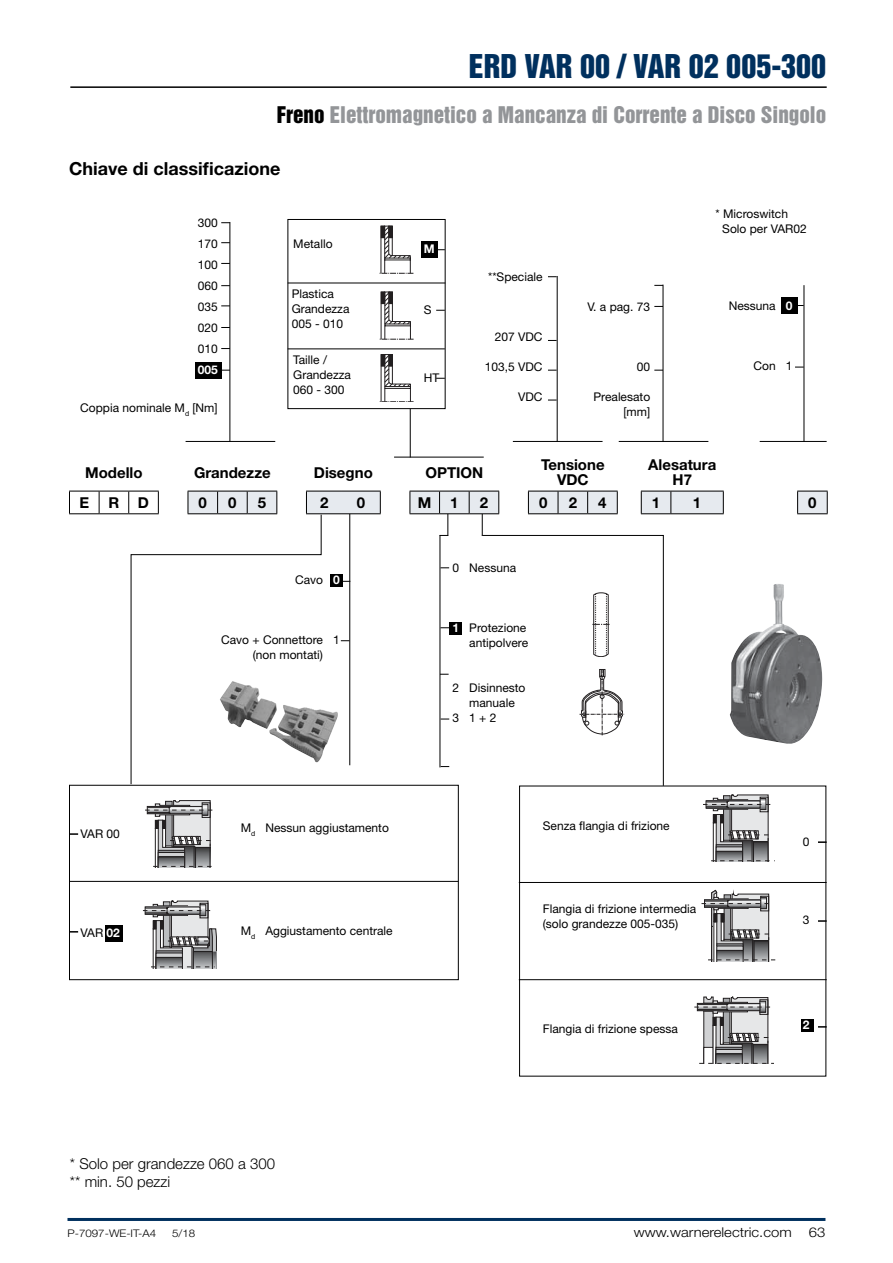
<style>
.page{position:relative;width:893px;height:1263px;background:#fff}
.page>*{position:absolute;margin:0;border:0;box-sizing:border-box;transform-origin:0 0}
.t1{font:30px "Helvetica Inserat LT Std";color:#00305e}
.t2{font:21px "Helvetica Inserat LT Std";color:#939598}
.t3{font:700 18px "Helvetica Neue LT Std";color:#000}
.t4{font:700 15px/15px "Helvetica Neue LT Std";color:#000;text-align:center}
.t5{font:300 15px "Helvetica Neue LT Std";color:#000}
.t6{font:300 13.5px "Helvetica Neue LT Std";color:#000;scale:1.1 1}
.t7{font:12px/15px "Helvetica Neue LT Std";color:#000}
.t8{font:700 12px "Helvetica Neue LT Std";color:#fff}
.t9{font:300 10.5px "Helvetica Neue LT Std";color:#000;scale:1.1 1}
.s1{color:#000}
.s2{font-weight:700;color:#fff}
.s3{color:#fff}
</style>
<div class="page">
<hr style="left:410px;top:409px;width:1px;height:48px;background:#000">
<hr style="left:70px;top:86px;width:757px;height:2px;background:#000">
<hr style="left:230px;top:222px;width:1px;height:220px;background:#000">
<hr style="left:186px;top:441px;width:89px;height:1px;background:#000">
<hr style="left:394px;top:457px;width:90px;height:1px;background:#000">
<div style="left:287px;top:219px;width:159px;height:190px;border:1px solid #000"></div>
<hr style="left:288px;top:283px;width:157px;height:1px;background:#000">
<hr style="left:288px;top:348px;width:157px;height:1px;background:#000">
<hr style="left:557px;top:276px;width:1px;height:166px;background:#000">
<hr style="left:513px;top:441px;width:89px;height:1px;background:#000">
<hr style="left:663px;top:285px;width:1px;height:157px;background:#000">
<hr style="left:619px;top:441px;width:89px;height:1px;background:#000">
<hr style="left:804px;top:285px;width:1px;height:157px;background:#000">
<hr style="left:760px;top:441px;width:67px;height:1px;background:#000">
<div style="left:781px;top:298px;width:17px;height:16px;background:#000"></div>
<div style="left:421px;top:241px;width:17px;height:17px;background:#000"></div>
<div style="left:195px;top:362px;width:27px;height:16px;background:#000"></div>
<svg style="left:130px;top:514px;width:192px;height:271px"></svg>
<hr style="left:349px;top:514px;width:1px;height:251px;background:#000">
<hr style="left:440px;top:535px;width:1px;height:232px;background:#000">
<svg style="left:519px;top:536px;width:145px;height:250px"></svg>
<div style="left:330px;top:574px;width:13px;height:13px;background:#000"></div>
<div style="left:450px;top:622px;width:12px;height:13px;background:#000"></div>
<svg style="left:379px;top:226px;width:34px;height:48px"></svg>
<div style="left:381px;top:226px;width:4px;height:12px;border:1px solid #221f20"></div>
<svg style="left:379px;top:292px;width:35px;height:48px"></svg>
<div style="left:381px;top:292px;width:4px;height:12px;border:1px solid #221f20"></div>
<svg style="left:379px;top:354px;width:35px;height:48px"></svg>
<div style="left:381px;top:355px;width:4px;height:11px;border:1px solid #221f20"></div>
<svg style="left:592px;top:593px;width:17px;height:64px"></svg>
<svg style="left:580px;top:669px;width:44px;height:66px"></svg>
<img style="left:730px;top:584px;width:92px;height:160px">
<img style="left:220px;top:681px;width:107px;height:81px">
<div style="left:69px;top:785px;width:390px;height:195px;border:1px solid #000"></div>
<hr style="left:69px;top:881px;width:389px;height:1px;background:#000">
<hr style="left:519px;top:882px;width:308px;height:1px;background:#000">
<hr style="left:519px;top:979px;width:308px;height:1px;background:#000">
<svg style="left:69px;top:833px;width:9px;height:2px"></svg>
<svg style="left:818px;top:841px;width:9px;height:2px"></svg>
<svg style="left:818px;top:920px;width:9px;height:2px"></svg>
<div style="left:801px;top:1020px;width:12px;height:12px;background:#000"></div>
<div style="left:105px;top:925px;width:17px;height:16px;background:#000"></div>
<svg style="left:145px;top:800px;width:68px;height:68px"></svg>
<svg style="left:143px;top:901px;width:74px;height:67px"></svg>
<svg style="left:703px;top:794px;width:72px;height:68px"></svg>
<svg style="left:701px;top:890px;width:74px;height:71px"></svg>
<svg style="left:694px;top:996px;width:80px;height:68px"></svg>
<hr style="left:68px;top:1218px;width:757px;height:3px;background:#00305e">
<hr style="left:69px;top:491px;width:30px;height:1px;background:#000">
<svg style="left:69px;top:491px;width:1px;height:22px"></svg>
<hr style="left:99px;top:491px;width:30px;height:1px;background:#000">
<svg style="left:99px;top:491px;width:1px;height:22px"></svg>
<hr style="left:129px;top:491px;width:30px;height:1px;background:#000">
<svg style="left:128px;top:491px;width:1px;height:22px"></svg>
<svg style="left:158px;top:491px;width:1px;height:22px"></svg>
<hr style="left:69px;top:513px;width:30px;height:1px;background:#000">
<hr style="left:99px;top:513px;width:30px;height:1px;background:#000">
<hr style="left:129px;top:513px;width:30px;height:1px;background:#000">
<svg style="left:188px;top:491px;width:640px;height:45px"></svg>
<hr style="left:469px;top:513px;width:30px;height:1px;background:#000">
<hr style="left:528px;top:513px;width:30px;height:1px;background:#000">
<hr style="left:558px;top:513px;width:30px;height:1px;background:#000">
<hr style="left:588px;top:513px;width:30px;height:1px;background:#000">
<hr style="left:641px;top:513px;width:30px;height:1px;background:#000">
<hr style="left:671px;top:513px;width:53px;height:1px;background:#000">
<hr style="left:797px;top:513px;width:31px;height:1px;background:#000">
<p class="t1" style="left:469px;top:48px;width:359px">ERD VAR 00 / VAR 02 005-300</p>
<p class="t2" style="left:277px;top:102px;width:551px"><span class="s1">Freno</span> Elettromagnetico a Mancanza di Corrente a Disco Singolo</p>
<p class="t3" style="left:69px;top:157px;width:213px">Chiave di classificazione</p>
<p class="t7" style="left:198px;top:215px;width:22px">300</p>
<p class="t7" style="left:198px;top:236px;width:22px">170</p>
<p class="t7" style="left:198px;top:257px;width:22px">100</p>
<p class="t7" style="left:198px;top:278px;width:22px">060</p>
<p class="t7" style="left:198px;top:299px;width:22px">035</p>
<p class="t7" style="left:198px;top:320px;width:22px">020</p>
<p class="t7" style="left:198px;top:341px;width:22px">010</p>
<p class="t8" style="left:198px;top:363px;width:22px">005</p>
<p class="t7" style="left:80px;top:400px;width:139px">Coppia nominale M<sub>d</sub> [Nm]</p>
<p class="t7" style="left:293px;top:236px;width:41px">Metallo</p>
<p class="t7" style="left:292px;top:286px;width:44px">Plastica</p>
<p class="t7" style="left:292px;top:301px;width:59px">Grandezza<br>005 - 010</p>
<p class="t7" style="left:293px;top:352px;width:35px">Taille /</p>
<p class="t7" style="left:293px;top:367px;width:59px">Grandezza</p>
<p class="t7" style="left:293px;top:382px;width:53px">060 - 300</p>
<p class="t8" style="left:424px;top:241px;width:12px">M</p>
<p class="t7" style="left:424px;top:302px;width:9px">S</p>
<p class="t7" style="left:424px;top:370px;width:17px">HT</p>
<p class="t7" style="left:488px;top:269px;width:56px">**Speciale</p>
<p class="t7" style="left:495px;top:329px;width:49px">207 VDC</p>
<p class="t7" style="left:485px;top:359px;width:59px">103,5 VDC</p>
<p class="t7" style="left:501px;top:389px;width:43px"><span class="s2">24</span> VDC</p>
<p class="t7" style="left:587px;top:299px;width:64px">V. a pag. 73</p>
<p class="t7" style="left:637px;top:359px;width:15px">00</p>
<p class="t7" style="left:593px;top:389px;width:58px">Prealesato</p>
<p class="t7" style="left:623px;top:404px;width:28px">[mm]</p>
<p class="t7" style="left:716px;top:206px;width:74px">* Microswitch</p>
<p class="t7" style="left:722px;top:221px;width:86px">Solo per VAR02</p>
<p class="t7" style="left:729px;top:298px;width:65px">Nessuna <span class="s2">0</span></p>
<p class="t7" style="left:753px;top:358px;width:40px">Con 1</p>
<p class="t4" style="left:85px;top:464px;width:59px">Modello</p>
<p class="t4" style="left:194px;top:464px;width:78px">Grandezze</p>
<p class="t4" style="left:314px;top:464px;width:60px">Disegno</p>
<p class="t4" style="left:425px;top:464px;width:60px">OPTION</p>
<p class="t4" style="left:541px;top:457px;width:65px">Tensione<br>VDC</p>
<p class="t4" style="left:648px;top:457px;width:70px">Alesatura</p>
<p class="t4" style="left:673px;top:472px;width:21px">H7</p>
<p class="t4" style="left:79px;top:495px;width:11px">E</p>
<p class="t4" style="left:109px;top:495px;width:12px">R</p>
<p class="t4" style="left:138px;top:495px;width:13px">D</p>
<p class="t4" style="left:199px;top:495px;width:10px">0</p>
<p class="t4" style="left:228px;top:495px;width:10px">0</p>
<p class="t4" style="left:258px;top:495px;width:10px">5</p>
<p class="t4" style="left:320px;top:495px;width:10px">2</p>
<p class="t4" style="left:357px;top:495px;width:10px">0</p>
<p class="t4" style="left:418px;top:495px;width:15px">M</p>
<p class="t4" style="left:450px;top:495px;width:10px">1</p>
<p class="t4" style="left:480px;top:495px;width:10px">2</p>
<p class="t4" style="left:539px;top:495px;width:10px">0</p>
<p class="t4" style="left:569px;top:495px;width:10px">2</p>
<p class="t4" style="left:598px;top:495px;width:10px">4</p>
<p class="t4" style="left:652px;top:495px;width:10px">1</p>
<p class="t4" style="left:693px;top:495px;width:10px">1</p>
<p class="t4" style="left:808px;top:495px;width:10px">0</p>
<p class="t7" style="left:295px;top:572px;width:46px">Cavo <span class="s2">0</span></p>
<p class="t7" style="left:80px;top:826px;width:41px">VAR 00</p>
<p class="t7" style="left:80px;top:925px;width:41px">VAR <span class="s2">02</span></p>
<p class="t7" style="left:221px;top:632px;width:120px">Cavo + Connettore 1</p>
<p class="t7" style="left:253px;top:647px;width:88px">(non montati) <span class="s3">.</span></p>
<p class="t7" style="left:241px;top:820px;width:150px">M<sub>d</sub> Nessun aggiustamento</p>
<p class="t7" style="left:241px;top:923px;width:153px">M<sub>d</sub> Aggiustamento centrale</p>
<p class="t5" style="left:70px;top:1155px;width:207px">* Solo per grandezze 060 a 300</p>
<p class="t5" style="left:70px;top:1173px;width:102px">** min. 50 pezzi</p>
<p class="t7" style="left:453px;top:560px;width:65px">0 Nessuna</p>
<p class="t7" style="left:453px;top:620px;width:75px"><span class="s2">1</span> Protezione</p>
<p class="t7" style="left:469px;top:635px;width:60px">antipolvere</p>
<p class="t7" style="left:453px;top:680px;width:74px">2 Disinnesto</p>
<p class="t7" style="left:469px;top:695px;width:47px">manuale</p>
<p class="t7" style="left:453px;top:710px;width:45px">3 1 + 2</p>
<p class="t7" style="left:543px;top:818px;width:128px">Senza flangia di frizione</p>
<p class="t7" style="left:543px;top:901px;width:155px">Flangia di frizione intermedia</p>
<p class="t7" style="left:543px;top:916px;width:137px">(solo grandezze 005-035)</p>
<p class="t7" style="left:543px;top:1021px;width:137px">Flangia di frizione spessa</p>
<p class="t7" style="left:803px;top:834px;width:8px">0</p>
<p class="t7" style="left:803px;top:912px;width:8px">3</p>
<p class="t8" style="left:803px;top:1017px;width:8px">2</p>
<p class="t9" style="left:68px;top:1226px;width:82px">P-7097-WE-IT-A4</p>
<p class="t9" style="left:172px;top:1226px;width:23px">5/18</p>
<p class="t6" style="left:634px;top:1223px;width:145px">www.warnerelectric.com</p>
<p class="t6" style="left:809px;top:1223px;width:17px">63</p>
</div>
